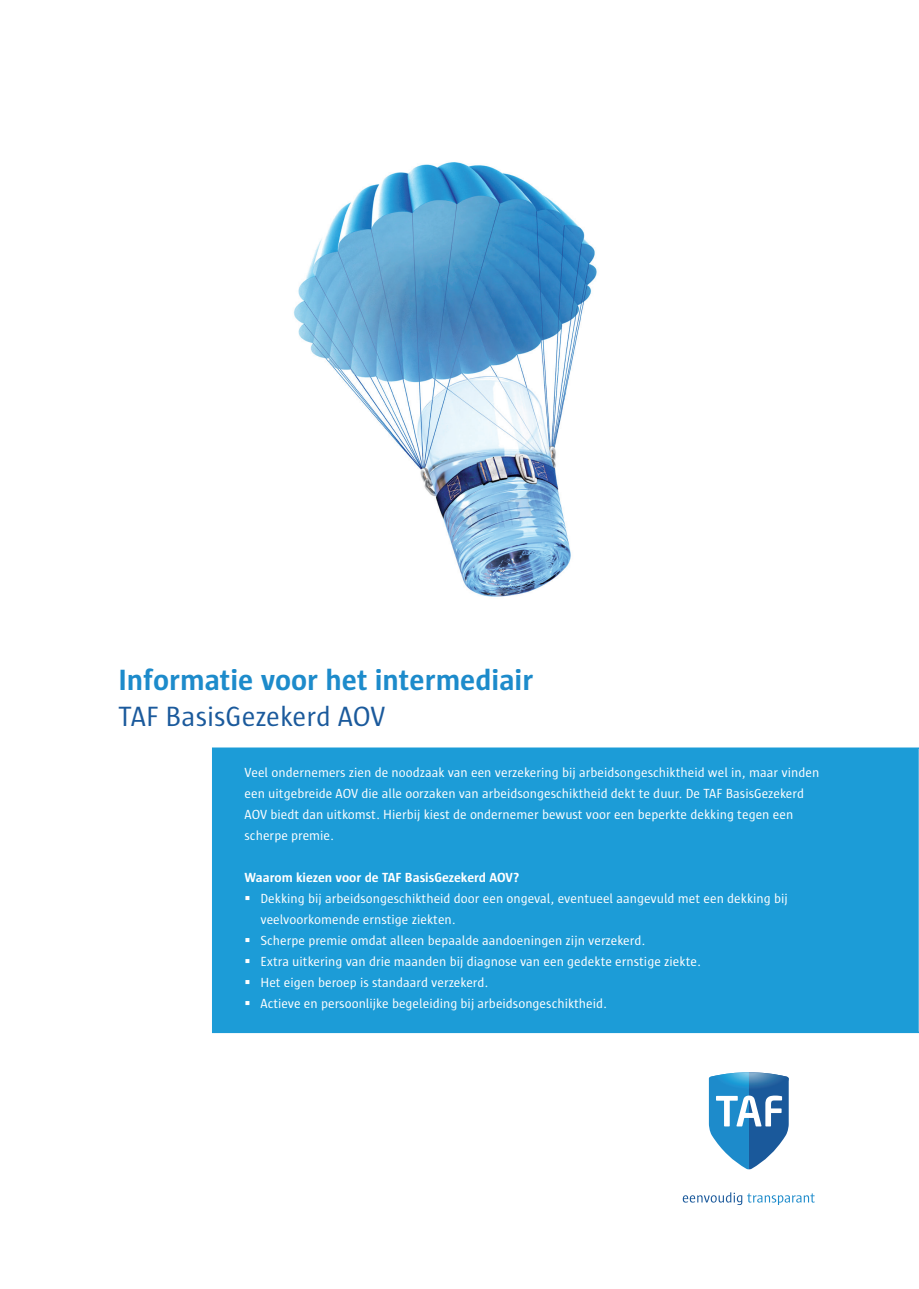
<style>
.page{position:relative;width:919px;height:1289px;background:#fff}
.page>*{position:absolute;margin:0;border:0;box-sizing:border-box;transform-origin:0 0}
.t1{font:700 30px "Sun";color:#1d8bcb}
.t2{font:28.5px "Sun";color:#1b5a9c}
.t3{font:13.5px/21px "Sun";color:#fff}
.t4{font:700 13.5px "Sun";color:#fff}
</style>
<div class="page">
<div style="left:212px;top:747px;width:706px;height:286px;background:#1c9cd7"></div>
<svg style="left:708px;top:1092px;width:80px;height:77px"></svg>
<img style="left:708px;top:1072px;width:80px;height:20px">
<svg style="left:682px;top:1192px;width:132px;height:12px"></svg>
<img style="left:293px;top:162px;width:304px;height:435px">
<h1 class="t1" style="left:118px;top:663px;width:416px">Informatie voor het intermediair</h1>
<h2 class="t2" style="left:118px;top:701px;width:268px">TAF BasisGezekerd AOV</h2>
<p class="t3" style="left:244px;top:762px;width:576px">Veel ondernemers zien de noodzaak van een verzekering bij arbeidsongeschiktheid wel in, maar vinden een uitgebreide AOV die alle oorzaken van arbeidsongeschiktheid dekt te duur. De TAF BasisGezekerd AOV biedt dan uitkomst. Hierbij kiest de ondernemer bewust voor een beperkte dekking tegen een scherpe premie.</p>
<p class="t4" style="left:244px;top:869px;width:276px">Waarom kiezen voor de TAF BasisGezekerd AOV?</p>
<p class="t3" style="left:260px;top:888px;width:528px;text-indent:-16px">▪ Dekking bij arbeidsongeschiktheid door een ongeval, eventueel aangevuld met een dekking bij veelvoorkomende ernstige ziekten.</p>
<p class="t3" style="left:244px;top:930px;width:402px">▪ Scherpe premie omdat alleen bepaalde aandoeningen zijn verzekerd.</p>
<p class="t3" style="left:244px;top:951px;width:458px">▪ Extra uitkering van drie maanden bij diagnose van een gedekte ernstige ziekte.</p>
<p class="t3" style="left:244px;top:972px;width:245px">▪ Het eigen beroep is standaard verzekerd.</p>
<p class="t3" style="left:244px;top:993px;width:364px">▪ Actieve en persoonlijke begeleiding bij arbeidsongeschiktheid.</p>
</div>
